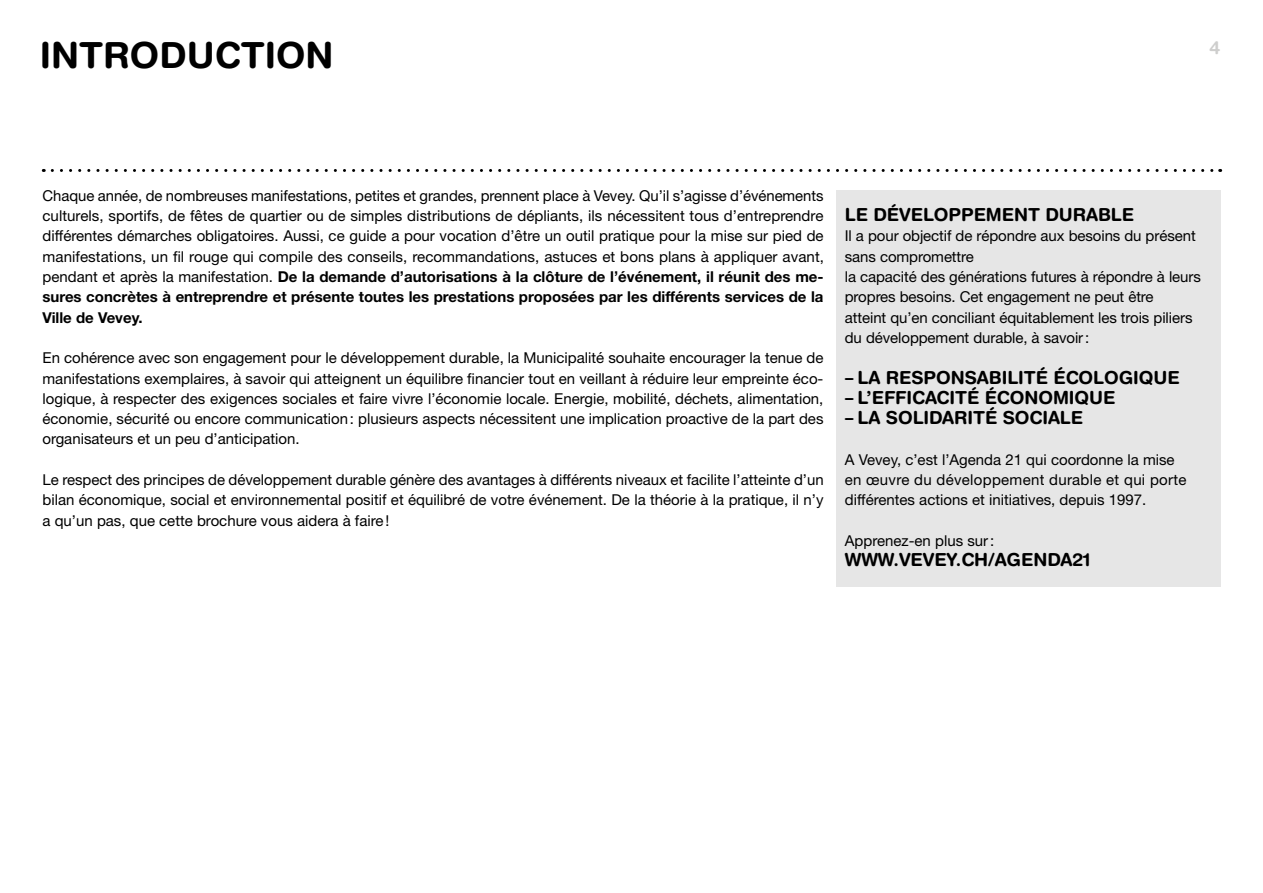
<style>
.page{position:relative;width:1263px;height:893px;background:#fff}
.page>*{position:absolute;margin:0;border:0;box-sizing:border-box;transform-origin:0 0}
.t1{font:700 36px "Helvetica Rounded";color:#000}
.t2{font:700 18px "Helvetica Rounded";letter-spacing:-.005em;color:#000}
.t3{font:700 18px "Helvetica Rounded";color:#cececd}
.t4{font:15px/20.2px "Helvetica Neue";color:#000;text-align:justify}
.s1{font-weight:700}
</style>
<div class="page">
<svg style="left:52px;top:169px;width:1169px;height:3px"></svg>
<div style="left:836px;top:190px;width:384px;height:396px;background:#e6e6e6"></div>
<h1 class="t1" style="left:40px;top:34px;width:295px">INTRODUCTION</h1>
<p class="t3" style="left:1209px;top:37px;width:12px">4</p>
<p class="t4" style="left:43px;top:185px;width:783px">Chaque année, de nombreuses manifestations, petites et grandes, prennent place à Vevey. Qu’il s’agisse d’événements culturels, sportifs, de fêtes de quartier ou de simples distributions de dépliants, ils nécessitent tous d’entreprendre différentes démarches obligatoires. Aussi, ce guide a pour vocation d’être un outil pratique pour la mise sur pied de manifestations, un fil rouge qui compile des conseils, recommandations, astuces et bons plans à appliquer avant, pendant et après la manifestation. <span class="s1">De la demande d’autorisations à la clôture de l’événement, il réunit des me&shy;sures concrètes à entreprendre et présente toutes les prestations proposées par les différents services de la Ville de Vevey.</span></p>
<p class="t4" style="left:43px;top:348px;width:782px">En cohérence avec son engagement pour le développement durable, la Municipalité souhaite encourager la tenue de manifestations exemplaires, à savoir qui atteignent un équilibre financier tout en veillant à réduire leur empreinte éco&shy;logique, à respecter des exigences sociales et faire vivre l’économie locale. Energie, mobilité, déchets, alimentation, économie, sécurité ou encore communication: plusieurs aspects nécessitent une implication proactive de la part des organisateurs et un peu d’anticipation.</p>
<p class="t4" style="left:43px;top:469px;width:783px">Le respect des principes de développement durable génère des avantages à différents niveaux et facilite l’atteinte d’un bilan économique, social et environnemental positif et équilibré de votre événement. De la théorie à la pratique, il n’y a qu’un pas, que cette brochure vous aidera à faire!</p>
<p class="t2" style="left:845px;top:204px;width:291px">LE DÉVELOPPEMENT DURABLE</p>
<p class="t4" style="left:845px;top:226px;width:358px;text-align:left">Il a pour objectif de répondre aux besoins du présent sans compromettre<br>la capacité des générations futures à répondre à leurs propres besoins. Cet engagement ne peut être<br>atteint qu’en conciliant équitablement les trois piliers du développement durable, à savoir:</p>
<p class="t2" style="left:845px;top:366px;width:336px">– LA RESPONSABILITÉ ÉCOLOGIQUE</p>
<p class="t2" style="left:845px;top:386px;width:272px">– L’EFFICACITÉ ÉCONOMIQUE</p>
<p class="t2" style="left:845px;top:407px;width:240px">– LA SOLIDARITÉ SOCIALE</p>
<p class="t4" style="left:845px;top:449px;width:343px;text-align:left">A Vevey, c’est l’Agenda 21 qui coordonne la mise en œuvre du développement durable et qui porte différentes actions et initiatives, depuis 1997.</p>
<p class="t4" style="left:845px;top:530px;width:151px">Apprenez-en plus sur:</p>
<p class="t2" style="left:845px;top:549px;width:247px">WWW.VEVEY.CH/AGENDA21</p>
</div>
